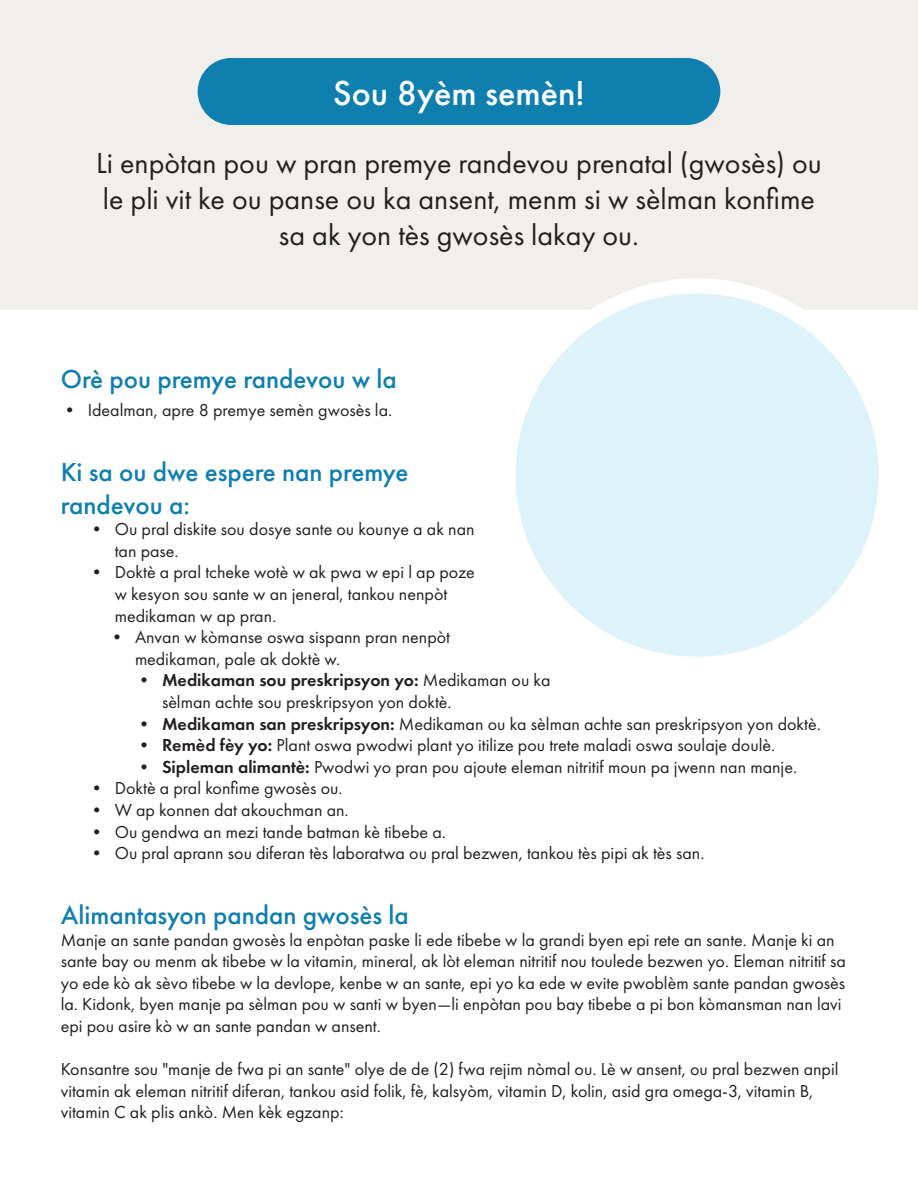
<style>
.page{position:relative;width:918px;height:1188px;background:#fff}
.page>*{position:absolute;margin:0;border:0;box-sizing:border-box;transform-origin:0 0}
.Heading_Bold{font:500 36px "Futura PT";color:#fff}
.center_align_Regular{font:30px/36px "Futura PT";color:#231f20;text-align:center}
.bold_2{font:500 27px/32.4px "Futura PT";color:#0f7faf}
.regular_text{font:18px/21.6px "Futura PT";color:#231f20}
.s1{font-weight:600}
</style>
<div class="page">
<div style="left:0;top:0;width:918px;height:310px;background:#f1efec"></div>
<div style="left:198px;top:58px;width:522px;height:67px;background:#0f7faf;border-radius:33px"></div>
<div style="left:508px;top:286px;width:378px;height:378px;background:#def2fa;border-radius:187px"></div>
<div style="left:500px;top:278px;width:394px;height:394px;border:15px solid #fff;border-radius:50%"></div>
<p class="Heading_Bold" style="left:333px;top:72px;width:253px">Sou 8yèm semèn!</p>
<p class="center_align_Regular" style="left:96px;top:145px;width:727px">Li enpòtan pou w pran premye randevou prenatal (gwosès) ou le pli vit ke ou panse ou ka ansent, menm si w sèlman konfime sa ak yon tès gwosès lakay ou.</p>
<p class="bold_2" style="left:61px;top:363px;width:338px">Orè pou premye randevou w la</p>
<p class="regular_text" style="left:61px;top:400px;width:333px">• Idealman, apre 8 premye semèn gwosès la.</p>
<p class="bold_2" style="left:61px;top:456px;width:349px">Ki sa ou dwe espere nan premye randevou a:</p>
<p class="regular_text" style="left:115px;top:518px;width:361px;text-indent:-27px">• Ou pral diskite sou dosye sante ou kounye a ak nan tan pase.</p>
<p class="regular_text" style="left:115px;top:562px;width:362px;text-indent:-27px">• Doktè a pral tcheke wotè w ak pwa w epi l ap poze w kesyon sou sante w an jeneral, tankou nenpòt medikaman w ap pran.</p>
<p class="regular_text" style="left:135px;top:626px;width:317px;text-indent:-27px">• Anvan w kòmanse oswa sispann pran nenpòt medikaman, pale ak doktè w.</p>
<p class="regular_text" style="left:162px;top:670px;width:390px;text-indent:-27px">• <span class="s1">Medikaman sou preskripsyon yo:</span> Medikaman ou ka sèlman achte sou preskripsyon yon doktè.</p>
<p class="regular_text" style="left:135px;top:713px;width:687px">• <span class="s1">Medikaman san preskripsyon:</span> Medikaman ou ka sèlman achte san preskripsyon yon doktè.</p>
<p class="regular_text" style="left:135px;top:734px;width:642px">• <span class="s1">Remèd fèy yo:</span> Plant oswa pwodwi plant yo itilize pou trete maladi oswa soulaje doulè.</p>
<p class="regular_text" style="left:135px;top:756px;width:664px">• <span class="s1">Sipleman alimantè:</span> Pwodwi yo pran pou ajoute eleman nitritif moun pa jwenn nan manje.</p>
<p class="regular_text" style="left:88px;top:778px;width:256px">• Doktè a pral konfime gwosès ou.</p>
<p class="regular_text" style="left:88px;top:799px;width:262px">• W ap konnen dat akouchman an.</p>
<p class="regular_text" style="left:88px;top:821px;width:360px">• Ou gendwa an mezi tande batman kè tibebe a.</p>
<p class="regular_text" style="left:88px;top:842px;width:618px">• Ou pral aprann sou diferan tès laboratwa ou pral bezwen, tankou tès pipi ak tès san.</p>
<p class="bold_2" style="left:61px;top:899px;width:350px">Alimantasyon pandan gwosès la</p>
<p class="regular_text" style="left:61px;top:929px;width:787px">Manje an sante pandan gwosès la enpòtan paske li ede tibebe w la grandi byen epi rete an sante. Manje ki an sante bay ou menm ak tibebe w la vitamin, mineral, ak lòt eleman nitritif nou toulede bezwen yo. Eleman nitritif sa yo ede kò ak sèvo tibebe w la devlope, kenbe w an sante, epi yo ka ede w evite pwoblèm sante pandan gwosès la. Kidonk, byen manje pa sèlman pou w santi w byen—li enpòtan pou bay tibebe a pi bon kòmansman nan lavi epi pou asire kò w an sante pandan w ansent.</p>
<p class="regular_text" style="left:61px;top:1058px;width:779px">Konsantre sou "manje de fwa pi an sante" olye de de (2) fwa rejim nòmal ou. Lè w ansent, ou pral bezwen anpil vitamin ak eleman nitritif diferan, tankou asid folik, fè, kalsyòm, vitamin D, kolin, asid gra omega-3, vitamin B, vitamin C ak plis ankò. Men kèk egzanp:</p>
</div>
